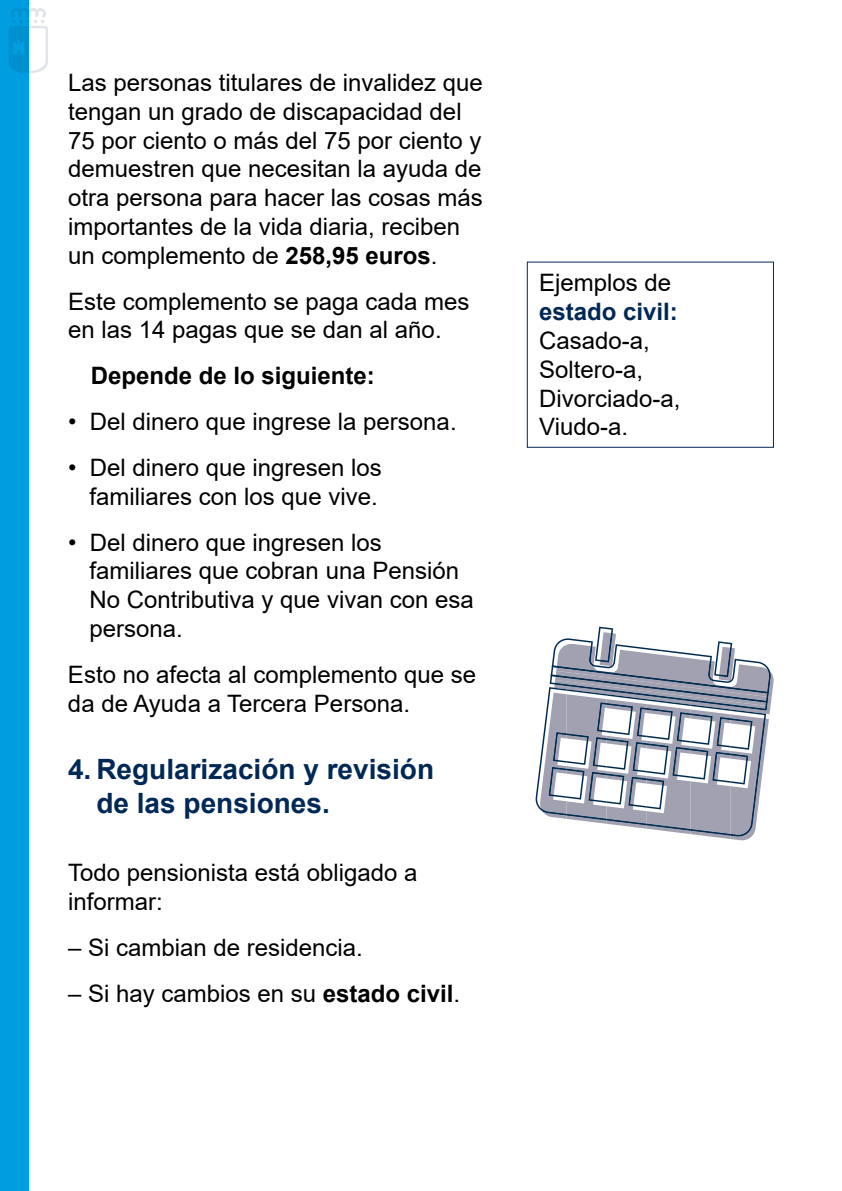
<style>
.page{position:relative;width:842px;height:1191px;background:#fff}
.page>*{position:absolute;margin:0;border:0;box-sizing:border-box;transform-origin:0 0}
.t1{font:700 28px/33.6px "Arial";color:#002856}
.t2{font:24px/28.8px "Arial";color:#000}
.t3{font:700 24px "Arial";color:#000}
.t4{font:700 24px "Arial";color:#002856}
.s1{font-weight:700}
</style>
<div class="page">
<div style="left:0;top:0;width:28px;height:1191px;background:#009ee0"></div>
<svg style="left:9px;top:0;width:39px;height:73px"></svg>
<div style="left:527px;top:261px;width:247px;height:187px;border:1px solid #002856"></div>
<svg style="left:535px;top:626px;width:239px;height:214px"></svg>
<p class="t2" style="left:68px;top:68px;width:416px">Las personas titulares de invalidez que tengan un grado de discapacidad del 75 por ciento o más del 75 por ciento y demuestren que necesitan la ayuda de otra persona para hacer las cosas más importantes de la vida diaria, reciben un complemento de <span class="s1">258,95 euros</span>.</p>
<p class="t2" style="left:68px;top:286px;width:403px">Este complemento se paga cada mes en las 14 pagas que se dan al año.</p>
<p class="t3" style="left:91px;top:359px;width:286px">Depende de lo siguiente:</p>
<p class="t2" style="left:68px;top:407px;width:390px">• Del dinero que ingrese la persona.</p>
<p class="t2" style="left:68px;top:453px;width:315px;text-align:right">• Del dinero que ingresen los familiares con los que vive.</p>
<p class="t2" style="left:90px;top:527px;width:386px;text-indent:-22px">• Del dinero que ingresen los familiares que cobran una Pensión<br>No Contributiva y que vivan con esa persona.</p>
<p class="t2" style="left:68px;top:660px;width:410px">Esto no afecta al complemento que se da de Ayuda a Tercera Persona.</p>
<p class="t1" style="left:96px;top:753px;width:339px;text-indent:-28px">4. Regularización y revisión de las pensiones.</p>
<p class="t2" style="left:68px;top:858px;width:351px">Todo pensionista está obligado a informar:</p>
<p class="t2" style="left:68px;top:933px;width:296px">– Si cambian de residencia.</p>
<p class="t2" style="left:68px;top:978px;width:394px">– Si hay cambios en su <span class="s1">estado civil</span>.</p>
<p class="t2" style="left:539px;top:268px;width:134px">Ejemplos de</p>
<p class="t4" style="left:539px;top:295px;width:140px">estado civil:</p>
<p class="t2" style="left:539px;top:326px;width:143px">Casado-a,<br>Soltero-a,<br>Divorciado-a,<br>Viudo-a.</p>
</div>
